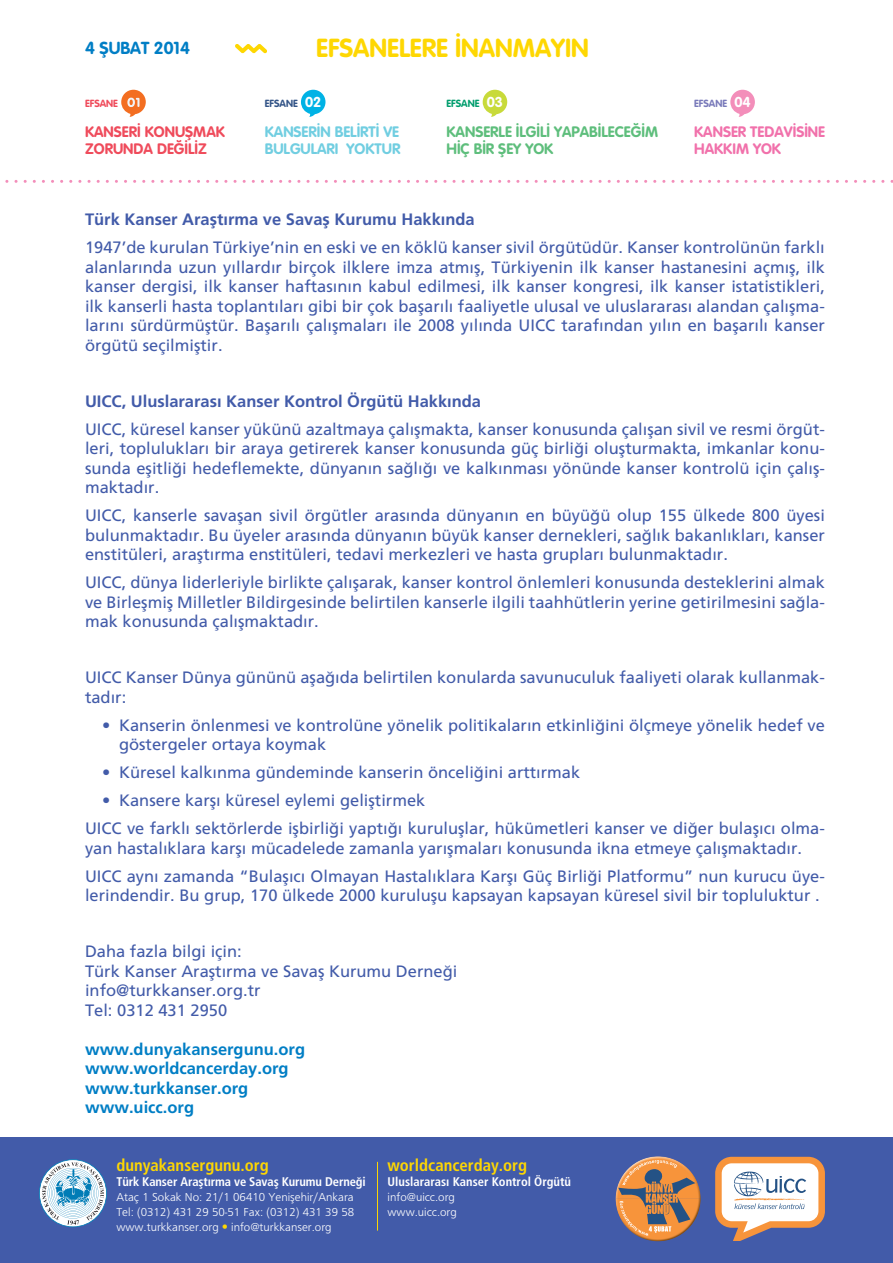
<style>
.page{position:relative;width:893px;height:1263px;background:#fff}
.page>*{position:absolute;margin:0;border:0;box-sizing:border-box;transform-origin:0 0}
.t1{font:25.8px "VAG Rounded";color:#fed702}
.t2{font:17.1px "VAG Rounded";color:#007ec5}
.t3{font:700 16.8px "Frutiger";color:#fed702}
.t4{font:16.5px/19.5px "Frutiger Roman";color:#425ba9}
.t5{font:700 16.5px "Frutiger T";color:#425ba9}
.t6{font:700 16.5px/19.5px "Frutiger T";color:#007ec5}
.t7{font:15px/17.4px "VAG Rounded";color:#5ebe7c}
.t8{font:15px/17.4px "VAG Rounded";color:#71cee1}
.t9{font:15px/17.4px "VAG Rounded";color:#ef4b5b}
.t10{font:15px/17.4px "VAG Rounded";color:#f171ab}
.t11{font:14.25px "VAG Rounded";color:#fff}
.t12{font:300 12.6px/15px "Frutiger";color:#fff;text-align:justify}
.t13{font:700 12.6px "Frutiger";letter-spacing:-.01em;color:#fff}
.t14{font:10.2px "VAG Rounded";color:#797aba}
.t15{font:10.2px "VAG Rounded";color:#ef4b5b}
.t16{font:10.2px "VAG Rounded";color:#335487}
.t17{font:10.2px "VAG Rounded";color:#009d6d}
.s1{font-size:14.25px;color:#fff}
.s2{font-weight:400;color:#fed702}
</style>
<div class="page">
<div style="left:0;top:1137px;width:893px;height:126px;background:#425ba9"></div>
<svg style="left:715px;top:1157px;width:110px;height:84px;background:#d3c1bb"></svg>
<svg style="left:39px;top:1159px;width:68px;height:68px"></svg>
<hr style="left:377px;top:1162px;width:1px;height:68px;background:#fed702">
<img style="left:616px;top:1156px;width:85px;height:85px">
<svg style="left:618px;top:1160px;width:77px;height:76px;background:#b5835e"></svg>
<svg style="left:235px;top:44px;width:32px;height:9px"></svg>
<svg style="left:121px;top:90px;width:25px;height:27px"></svg>
<svg style="left:301px;top:90px;width:24px;height:27px"></svg>
<svg style="left:483px;top:90px;width:24px;height:27px"></svg>
<svg style="left:730px;top:90px;width:25px;height:27px"></svg>
<svg style="left:5px;top:180px;width:888px;height:3px"></svg>
<p class="t2" style="left:85px;top:38px;width:106px">4 ŞUBAT 2014</p>
<h1 class="t1" style="left:316px;top:33px;width:274px">EFSANELERE İNANMAYIN</h1>
<p class="t15" style="left:85px;top:97px;width:35px">EFSANE</p>
<p class="t9" style="left:85px;top:123px;width:141px">KANSERİ KONUŞMAK<br>ZORUNDA DEĞİLİZ</p>
<p class="t11" style="left:305px;top:94px;width:18px">02</p>
<p class="t17" style="left:446px;top:97px;width:35px">EFSANE</p>
<p class="t7" style="left:446px;top:123px;width:213px">KANSERLE İLGİLİ YAPABİLECEĞİM<br>HİÇ BİR ŞEY YOK</p>
<p class="t11" style="left:487px;top:94px;width:18px">03</p>
<p class="t16" style="left:265px;top:97px;width:35px">EFSANE</p>
<p class="t8" style="left:265px;top:123px;width:137px">KANSERİN BELİRTİ VE<br>BULGULARI YOKTUR</p>
<p class="t14" style="left:694px;top:97px;width:58px">EFSANE <span class="s1">04</span></p>
<p class="t10" style="left:694px;top:123px;width:132px">KANSER TEDAVİSİNE<br>HAKKIM YOK</p>
<p class="t5" style="left:85px;top:210px;width:391px">Türk Kanser Araştırma ve Savaş Kurumu Hakkında</p>
<p class="t4" style="left:85px;top:237px;width:741px;text-align:justify">1947’de kurulan Türkiye’nin en eski ve en köklü kanser sivil örgütüdür. Kanser kontrolünün farklı alanlarında uzun yıllardır birçok ilklere imza atmış, Türkiyenin ilk kanser hastanesini açmış, ilk kanser dergisi, ilk kanser haftasının kabul edilmesi, ilk kanser kongresi, ilk kanser istatistikleri, ilk kanserli hasta toplantıları gibi bir çok başarılı faaliyetle ulusal ve uluslararası alandan çalışma&shy;larını sürdürmüştür. Başarılı çalışmaları ile 2008 yılında UICC tarafından yılın en başarılı kanser örgütü seçilmiştir.</p>
<p class="t5" style="left:85px;top:391px;width:398px">UICC, Uluslararası Kanser Kontrol Örgütü Hakkında</p>
<p class="t4" style="left:85px;top:419px;width:741px;text-align:justify">UICC, küresel kanser yükünü azaltmaya çalışmakta, kanser konusunda çalışan sivil ve resmi örgüt&shy;leri, toplulukları bir araya getirerek kanser konusunda güç birliği oluşturmakta, imkanlar konu&shy;sunda eşitliği hedeflemekte, dünyanın sağlığı ve kalkınması yönünde kanser kontrolü için çalış&shy;maktadır.</p>
<p class="t4" style="left:85px;top:505px;width:741px;text-align:justify">UICC, kanserle savaşan sivil örgütler arasında dünyanın en büyüğü olup 155 ülkede 800 üyesi bulunmaktadır. Bu üyeler arasında dünyanın büyük kanser dernekleri, sağlık bakanlıkları, kanser enstitüleri, araştırma enstitüleri, tedavi merkezleri ve hasta grupları bulunmaktadır.</p>
<p class="t4" style="left:85px;top:572px;width:741px;text-align:justify">UICC, dünya liderleriyle birlikte çalışarak, kanser kontrol önlemleri konusunda desteklerini almak ve Birleşmiş Milletler Bildirgesinde belirtilen kanserle ilgili taahhütlerin yerine getirilmesini sağla&shy;mak konusunda çalışmaktadır.</p>
<p class="t4" style="left:85px;top:667px;width:741px">UICC Kanser Dünya gününü aşağıda belirtilen konularda savunuculuk faaliyeti olarak kullanmak&shy;tadır:</p>
<p class="t4" style="left:119px;top:715px;width:707px;text-indent:-17px">• Kanserin önlenmesi ve kontrolüne yönelik politikaların etkinliğini ölçmeye yönelik hedef ve göstergeler ortaya koymak</p>
<p class="t4" style="left:102px;top:762px;width:480px">• Küresel kalkınma gündeminde kanserin önceliğini arttırmak</p>
<p class="t4" style="left:85px;top:786px;width:741px;line-height:28px;text-indent:17px">• Kansere karşı küresel eylemi geliştirmek<br>UICC ve farklı sektörlerde işbirliği yaptığı kuruluşlar, hükümetleri kanser ve diğer bulaşıcı olma-</p>
<p class="t4" style="left:85px;top:834px;width:741px;line-height:28px">yan hastalıklara karşı mücadelede zamanla yarışmaları konusunda ikna etmeye çalışmaktadır.<br>UICC aynı zamanda “Bulaşıcı Olmayan Hastalıklara Karşı Güç Birliği Platformu” nun kurucu üye-</p>
<p class="t4" style="left:85px;top:885px;width:736px">lerindendir. Bu grup, 170 ülkede 2000 kuruluşu kapsayan kapsayan küresel sivil bir topluluktur .</p>
<p class="t4" style="left:85px;top:941px;width:374px">Daha fazla bilgi için:<br>Türk Kanser Araştırma ve Savaş Kurumu Derneği info@turkkanser.org.tr<br>Tel: 0312 431 2950</p>
<p class="t6" style="left:85px;top:1039px;width:222px">www.dunyakansergunu.org www.worldcancerday.org www.turkkanser.org www.uicc.org</p>
<p class="t3" style="left:116px;top:1155px;width:154px">dunyakansergunu.org</p>
<p class="t13" style="left:116px;top:1174px;width:251px">Türk Kanser Araştırma ve Savaş Kurumu Derneği</p>
<p class="t12" style="left:116px;top:1189px;width:239px">Ataç 1 Sokak No: 21/1 06410 Yenişehir/Ankara Tel: (0312) 431 29 50-51 Fax: (0312) 431 39 58 www.turkkanser.org <span class="s2">•</span> info@turkkanser.org</p>
<p class="t3" style="left:388px;top:1155px;width:141px">worldcancerday.org</p>
<p class="t13" style="left:388px;top:1174px;width:185px">Uluslararası Kanser Kontrol Örgütü</p>
<p class="t12" style="left:388px;top:1189px;width:71px">info@uicc.org www.uicc.org</p>
</div>
